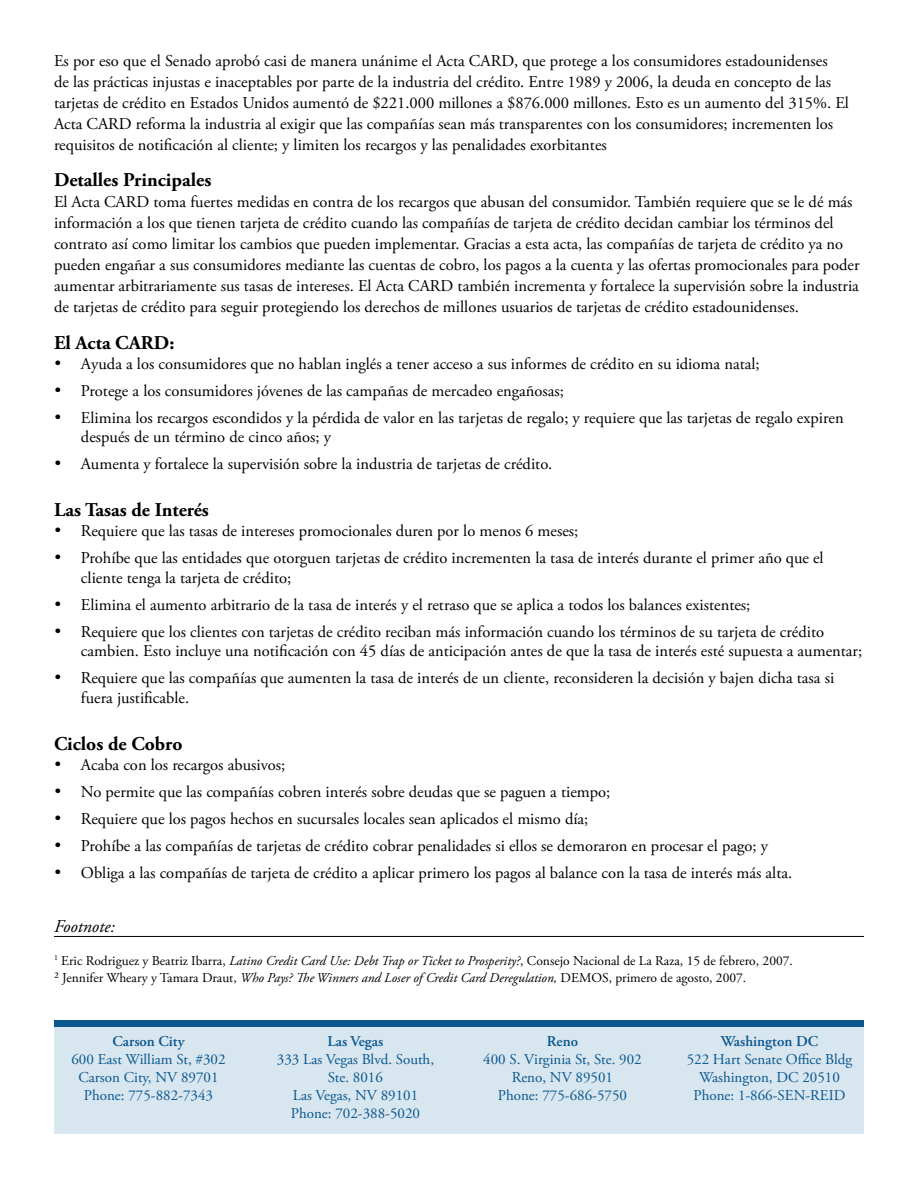
<style>
.page{position:relative;width:918px;height:1188px;background:#fff}
.page>*{position:absolute;margin:0;border:0;box-sizing:border-box;transform-origin:0 0}
.t1{font:700 19.5px "Adobe Garamond Pro";color:#000}
.t2{font:italic 18px "Adobe Garamond Pro";color:#000}
.t3{font:16.5px/21px "Adobe Garamond Pro";color:#000}
.t4{font:15px/18px "Adobe Garamond Pro";color:#0a578f;text-align:center}
.t5{font:600 15px "Adobe Garamond Pro";color:#0a578f}
.t6{font:13.5px/17.9px "Adobe Garamond Pro";color:#000}
.s1{font-style:italic}
</style>
<div class="page">
<div style="left:54px;top:1025px;width:810px;height:109px;background:#d8e6f0"></div>
<hr style="left:54px;top:936px;width:810px;height:1px;background:#000">
<div style="left:54px;top:1020px;width:810px;height:6px;background:#0a578f"></div>
<p class="t3" style="left:54px;top:51px;width:796px">Es por eso que el Senado aprobó casi de manera unánime el Acta CARD, que protege a los consumidores estadounidenses<br>de las prácticas injustas e inaceptables por parte de la industria del crédito. Entre 1989 y 2006, la deuda en concepto de las tarjetas de crédito en Estados Unidos aumentó de $221.000 millones a $876.000 millones. Esto es un aumento del 315%. El Acta CARD reforma la industria al exigir que las compañías sean más transparentes con los consumidores; incrementen los requisitos de notificación al cliente; y limiten los recargos y las penalidades exorbitantes</p>
<p class="t1" style="left:54px;top:169px;width:159px">Detalles Principales</p>
<p class="t3" style="left:54px;top:192px;width:807px">El Acta CARD toma fuertes medidas en contra de los recargos que abusan del consumidor. También requiere que se le dé más información a los que tienen tarjeta de crédito cuando las compañías de tarjeta de crédito decidan cambiar los términos del contrato así como limitar los cambios que pueden implementar. Gracias a esta acta, las compañías de tarjeta de crédito ya no pueden engañar a sus consumidores mediante las cuentas de cobro, los pagos a la cuenta y las ofertas promocionales para poder aumentar arbitrariamente sus tasas de intereses. El Acta CARD también incrementa y fortalece la supervisión sobre la industria de tarjetas de crédito para seguir protegiendo los derechos de millones usuarios de tarjetas de crédito estadounidenses.</p>
<p class="t1" style="left:54px;top:331px;width:122px">El Acta CARD:</p>
<p class="t3" style="left:54px;top:354px;width:707px">• Ayuda a los consumidores que no hablan inglés a tener acceso a sus informes de crédito en su idioma natal;</p>
<p class="t3" style="left:54px;top:381px;width:512px">• Protege a los consumidores jóvenes de las campañas de mercadeo engañosas;</p>
<p class="t3" style="left:81px;top:408px;width:764px;line-height:19.8px;text-indent:-27px">• Elimina los recargos escondidos y la pérdida de valor en las tarjetas de regalo; y requiere que las tarjetas de regalo expiren después de un término de cinco años; y</p>
<p class="t3" style="left:54px;top:454px;width:500px">• Aumenta y fortalece la supervisión sobre la industria de tarjetas de crédito.</p>
<p class="t1" style="left:54px;top:499px;width:156px">Las Tasas de Interés</p>
<p class="t3" style="left:54px;top:521px;width:526px">• Requiere que las tasas de intereses promocionales duren por lo menos 6 meses;</p>
<p class="t3" style="left:81px;top:548px;width:744px;line-height:19.8px;text-indent:-27px">• Prohíbe que las entidades que otorguen tarjetas de crédito incrementen la tasa de interés durante el primer año que el cliente tenga la tarjeta de crédito;</p>
<p class="t3" style="left:54px;top:595px;width:698px">• Elimina el aumento arbitrario de la tasa de interés y el retraso que se aplica a todos los balances existentes;</p>
<p class="t3" style="left:81px;top:622px;width:783px;line-height:19.8px;text-indent:-27px">• Requiere que los clientes con tarjetas de crédito reciban más información cuando los términos de su tarjeta de crédito cambien. Esto incluye una notificación con 45 días de anticipación antes de que la tasa de interés esté supuesta a aumentar;</p>
<p class="t3" style="left:81px;top:669px;width:755px;line-height:19.8px;text-indent:-27px">• Requiere que las compañías que aumenten la tasa de interés de un cliente, reconsideren la decisión y bajen dicha tasa si fuera justificable.</p>
<p class="t1" style="left:54px;top:732px;width:130px">Ciclos de Cobro</p>
<p class="t3" style="left:54px;top:755px;width:233px">• Acaba con los recargos abusivos;</p>
<p class="t3" style="left:54px;top:782px;width:558px">• No permite que las compañías cobren interés sobre deudas que se paguen a tiempo;</p>
<p class="t3" style="left:54px;top:809px;width:536px">• Requiere que los pagos hechos en sucursales locales sean aplicados el mismo día;</p>
<p class="t3" style="left:54px;top:836px;width:715px">• Prohíbe a las compañías de tarjetas de crédito cobrar penalidades si ellos se demoraron en procesar el pago; y</p>
<p class="t3" style="left:54px;top:863px;width:740px">• Obliga a las compañías de tarjeta de crédito a aplicar primero los pagos al balance con la tasa de interés más alta.</p>
<p class="t2" style="left:54px;top:915px;width:62px">Footnote:</p>
<p class="t6" style="left:54px;top:952px;width:740px"><sup>1</sup> Eric Rodriguez y Beatriz Ibarra, <span class="s1">Latino Credit Card Use: Debt Trap or Ticket to Prosperity?</span>, Consejo Nacional de La Raza, 15 de febrero, 2007.<br>² Jennifer Wheary y Tamara Draut, <span class="s1">Who Pays? The Winners and Loser of Credit Card Deregulation,</span> DEMOS, primero de agosto, 2007.</p>
<p class="t5" style="left:113px;top:1032px;width:73px">Carson City</p>
<p class="t4" style="left:71px;top:1051px;width:156px">600 East William St, #302<br>Carson City, NV 89701<br>Phone: 775-882-7343</p>
<p class="t5" style="left:328px;top:1032px;width:57px">Las Vegas</p>
<p class="t4" style="left:277px;top:1051px;width:159px">333 Las Vegas Blvd. South,<br>Ste. 8016<br>Las Vegas, NV 89101<br>Phone: 702-388-5020</p>
<p class="t5" style="left:547px;top:1032px;width:33px">Reno</p>
<p class="t4" style="left:483px;top:1051px;width:160px">400 S. Virginia St, Ste. 902<br>Reno, NV 89501<br>Phone: 775-686-5750</p>
<p class="t5" style="left:721px;top:1032px;width:99px">Washington DC</p>
<p class="t4" style="left:687px;top:1051px;width:167px">522 Hart Senate Office Bldg<br>Washington, DC 20510<br>Phone: 1-866-SEN-REID</p>
</div>
